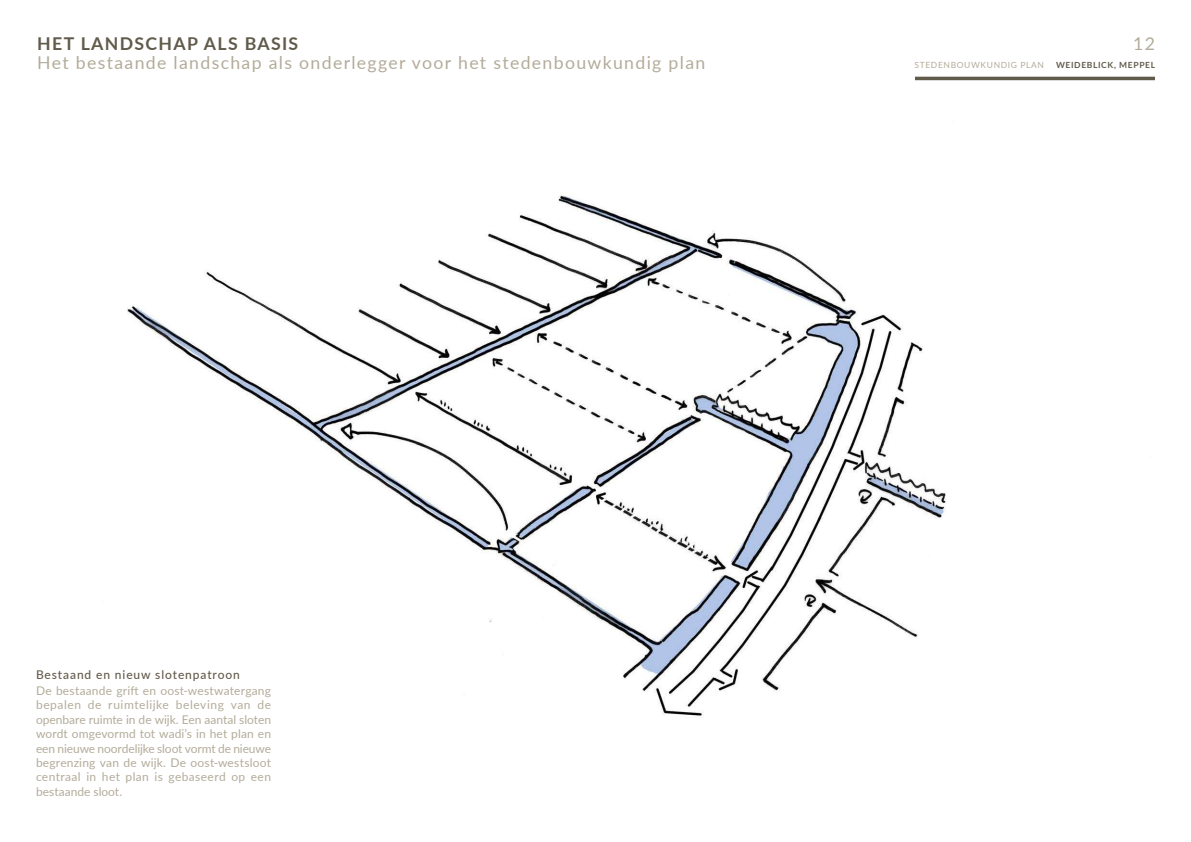
<style>
.page{position:relative;width:1191px;height:842px;background:#fff}
.page>*{position:absolute;margin:0;border:0;box-sizing:border-box;transform-origin:0 0}
.t1{font:17.7px "Lato";letter-spacing:.075em;color:#b3ac9a}
.t2{font:700 17.7px "Lato";letter-spacing:.075em;color:#605b4b}
.t3{font:12px/14.4px "Lato";letter-spacing:.03em;color:#b3ac9a;text-align:justify}
.t4{font:500 12px "Lato";letter-spacing:.075em;color:#635b4c}
.t5{font:8.5px "Lato";letter-spacing:.075em;color:#b3ac9a}
.t6{font:700 8.5px "Lato";letter-spacing:.075em;color:#605b4b}
</style>
<div class="page">
<img style="left:127px;top:195px;width:819px;height:521px">
<hr style="left:915px;top:77px;width:240px;height:3px;background:#605b4b">
<h1 class="t2" style="left:37px;top:31px;width:262px">HET LANDSCHAP ALS BASIS</h1>
<h1 class="t1" style="left:37px;top:50px;width:669px">Het bestaande landschap als onderlegger voor het stedenbouwkundig plan</h1>
<h1 class="t1" style="left:1133px;top:31px;width:23px">12</h1>
<p class="t5" style="left:914px;top:59px;width:131px">STEDENBOUWKUNDIG PLAN</p>
<p class="t6" style="left:1056px;top:59px;width:101px">WEIDEBLICK, MEPPEL</p>
<p class="t4" style="left:36px;top:666px;width:205px">Bestaand en nieuw slotenpatroon</p>
<p class="t3" style="left:36px;top:683px;width:237px">De bestaande grift en oost-westwatergang bepalen de ruimtelijke beleving van de openbare ruimte in de wijk. Een aantal sloten wordt omgevormd tot wadi’s in het plan en een nieuwe noordelijke sloot vormt de nieuwe begrenzing van de wijk. De oost-westsloot centraal in het plan is gebaseerd op een bestaande sloot.</p>
</div>
